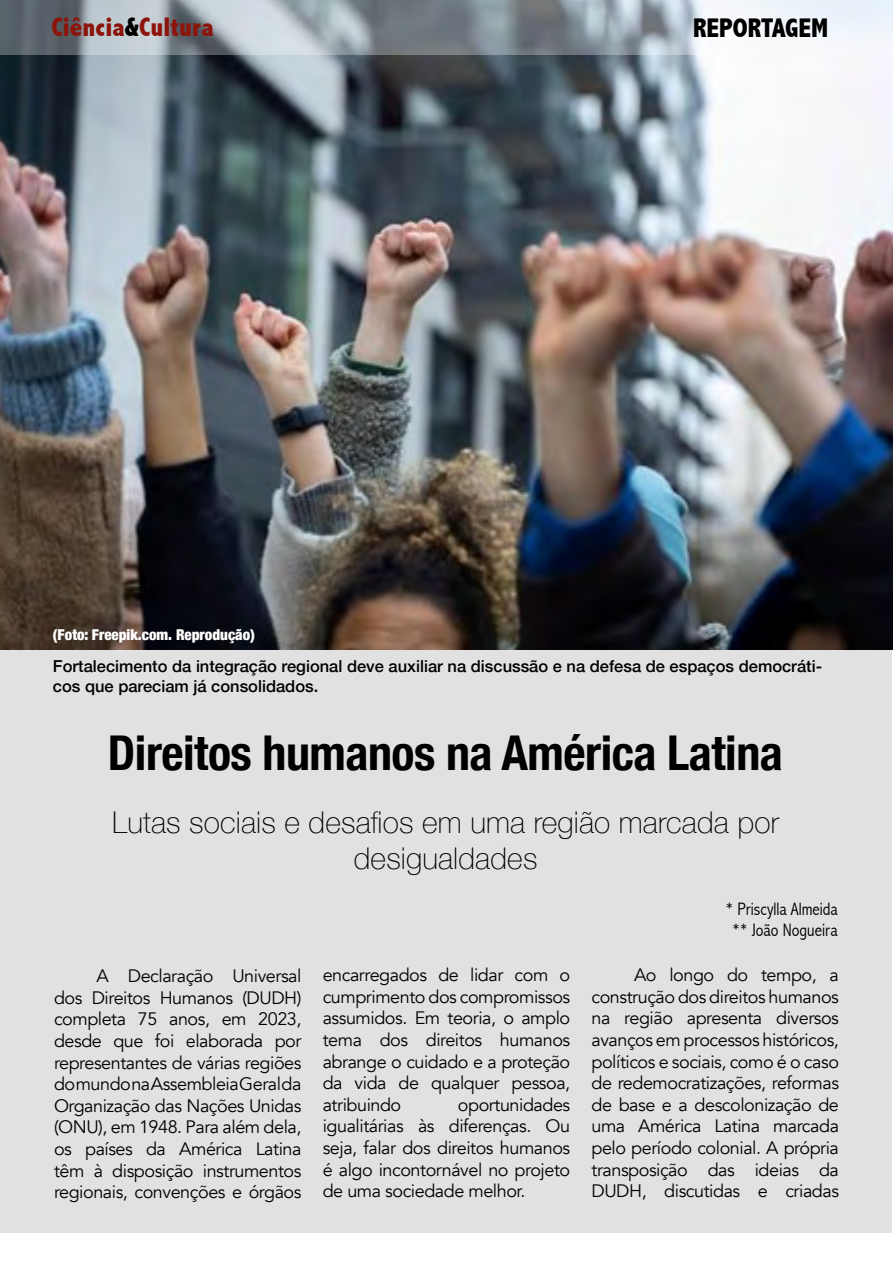
<style>
.page{position:relative;width:893px;height:1263px;background:#fff}
.page>*{position:absolute;margin:0;border:0;box-sizing:border-box;transform-origin:0 0}
.t1{font:700 condensed 48px "Helvetica Neue";letter-spacing:-.01em;color:#000}
.t2{font:100 30px/36px "Helvetica Neue";letter-spacing:.005em;color:#000;text-align:center}
.t3{font:800 condensed 27px "Abadi";color:#8d140b}
.t4{font:800 condensed 27px "Abadi";color:#000}
.t5{font:18px/21.6px "Avenir";letter-spacing:-.025em;color:#000;text-align:justify}
.t6{font:300 condensed 18px/21.6px "Abadi";color:#000;text-align:center}
.t7{font:500 16.5px/19.8px "Helvetica Neue";color:#000}
.t8{font:900 condensed 15px "Helvetica Neue";color:#fff}
.s1{color:#000}
</style>
<div class="page">
<img style="left:0;top:0;width:893px;height:650px">
<div style="left:0;top:651px;width:892px;height:582px;background:#e1e1e1"></div>
<svg style="left:0;top:0;width:891px;height:54px"></svg>
<h3 class="t3" style="left:51px;top:11px;width:164px">Ciência<span class="s1">&amp;</span>Cultura</h3>
<h3 class="t4" style="left:693px;top:13px;width:137px">REPORTAGEM</h3>
<p class="t8" style="left:53px;top:622px;width:204px">(Foto: Freepik.com. Reprodução)</p>
<p class="t7" style="left:53px;top:655px;width:771px">Fortalecimento da integração regional deve auxiliar na discussão e na defesa de espaços democráti&shy;cos que pareciam já consolidados.</p>
<h1 class="t1" style="left:108px;top:713px;width:676px">Direitos humanos na América Latina</h1>
<h2 class="t2" style="left:112px;top:803px;width:668px">Lutas sociais e desafios em uma região marcada por desigualdades</h2>
<p class="t6" style="left:725px;top:898px;width:114px">* Priscylla Almeida ** João Nogueira</p>
<p class="t5" style="left:54px;top:965px;width:249px;text-indent:43px">A Declaração Universal dos Direitos Humanos (DUDH) completa 75 anos, em 2023, desde que foi elaborada por representantes de várias regiões do mundo na Assembleia Geral da Organização das Nações Unidas (ONU), em 1948. Para além dela, os países da América Latina têm à disposição instrumentos regionais, convenções e órgãos</p>
<p class="t5" style="left:323px;top:964px;width:249px">encarregados de lidar com o cumprimento dos compromissos assumidos. Em teoria, o amplo tema dos direitos humanos abrange o cuidado e a proteção da vida de qualquer pessoa, atribuindo</p>
<p class="t5" style="left:323px;top:1094px;width:249px;text-indent:135px">oportunidades igualitárias às diferenças. Ou seja, falar dos direitos humanos é algo incontornável no projeto de uma sociedade melhor.</p>
<p class="t5" style="left:591px;top:964px;width:249px;text-indent:43px">Ao longo do tempo, a construção dos direitos humanos na região apresenta diversos avanços em processos históricos, políticos e sociais, como é o caso de redemocratizações, reformas de base e a descolonização de uma América Latina marcada pelo período colonial. A própria transposição das ideias da DUDH, discutidas e criadas</p>
</div>
